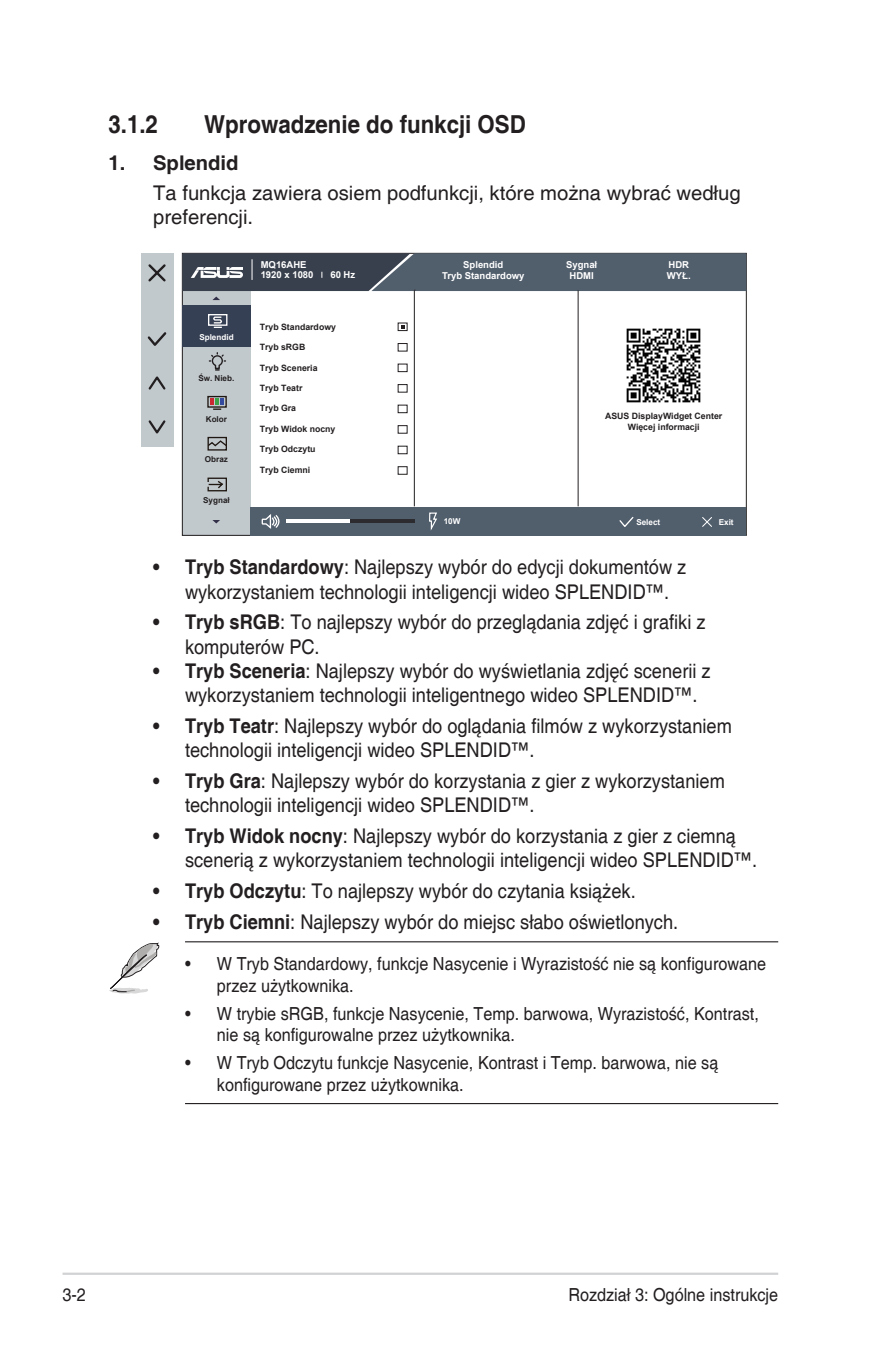
<style>
.page{position:relative;width:893px;height:1346px;background:#fff}
.page>*{position:absolute;margin:0;border:0;box-sizing:border-box;transform-origin:0 0}
.Heading_2{font:700 24.75px "Helvetica";color:#231f20;scale:.9 1}
.Body_Text_Indent{font:20.25px/24.3px "Helvetica";color:#231f20;scale:.9 1}
.Body_Text_Indent-2{font:20.25px/24.3px "Helvetica";color:#231f20}
.OSD_Item{font:700 20.25px "Helvetica";color:#231f20}
.t1{font:18px/21.6px "Helvetica";color:#231f20;scale:.9 1}
.t2{font:700 9.45px/10.8px "Arial";color:#fff}
.t3{font:700 8.78px/10.6px "Arial";color:#231f20;text-align:center}
.t4{font:700 8.1px "Arial";color:#231f20}
.t5{font:700 8.1px "Arial";color:#fff}
.s1{font-weight:700}
</style>
<div class="page">
<hr style="left:63px;top:1272px;width:715px;height:3px;background:#d1d2d4">
<div style="left:141px;top:253px;width:32px;height:194px;background:#c2c9cd"></div>
<svg style="left:148px;top:264px;width:18px;height:18px"></svg>
<svg style="left:147px;top:332px;width:20px;height:14px"></svg>
<svg style="left:148px;top:376px;width:18px;height:14px"></svg>
<svg style="left:148px;top:420px;width:18px;height:14px"></svg>
<div style="left:182px;top:291px;width:69px;height:244px;background:#c2c9cd"></div>
<div style="left:398px;top:323px;width:9px;height:8px;border:1px solid #231f20"></div>
<div style="left:398px;top:343px;width:9px;height:8px;border:1px solid #231f20"></div>
<div style="left:398px;top:364px;width:9px;height:8px;border:1px solid #231f20"></div>
<div style="left:398px;top:384px;width:9px;height:8px;border:1px solid #231f20"></div>
<div style="left:398px;top:405px;width:9px;height:8px;border:1px solid #231f20"></div>
<div style="left:398px;top:425px;width:9px;height:8px;border:1px solid #231f20"></div>
<div style="left:398px;top:446px;width:9px;height:8px;border:1px solid #231f20"></div>
<div style="left:398px;top:466px;width:9px;height:8px;border:1px solid #231f20"></div>
<svg style="left:401px;top:325px;width:3px;height:4px"></svg>
<div style="left:251px;top:507px;width:495px;height:28px;background:#515e6c"></div>
<svg style="left:212px;top:297px;width:8px;height:3px"></svg>
<div style="left:182px;top:305px;width:69px;height:42px;background:#364054"></div>
<svg style="left:212px;top:520px;width:8px;height:3px"></svg>
<div style="left:208px;top:314px;width:19px;height:12px;border:1px solid #fff"></div>
<svg style="left:212px;top:316px;width:11px;height:12px"></svg>
<svg style="left:207px;top:436px;width:20px;height:15px"></svg>
<svg style="left:207px;top:477px;width:20px;height:15px"></svg>
<svg style="left:261px;top:514px;width:19px;height:15px"></svg>
<hr style="left:286px;top:520px;width:128px;height:3px;background:#231f20">
<hr style="left:286px;top:520px;width:64px;height:3px;background:#fff">
<div style="left:207px;top:396px;width:20px;height:12px;border:1px solid #1f1712"></div>
<svg style="left:210px;top:398px;width:14px;height:12px"></svg>
<hr style="left:578px;top:290px;width:1px;height:216px;background:#231f20">
<hr style="left:414px;top:290px;width:1px;height:216px;background:#231f20">
<svg style="left:209px;top:353px;width:16px;height:18px"></svg>
<svg style="left:702px;top:517px;width:10px;height:10px"></svg>
<svg style="left:619px;top:517px;width:15px;height:10px"></svg>
<svg style="left:182px;top:253px;width:564px;height:38px;background:#4c5764"></svg>
<svg style="left:429px;top:512px;width:8px;height:19px"></svg>
<img style="left:626px;top:328px;width:75px;height:75px">
<hr style="left:185px;top:941px;width:593px;height:1px;background:#231f20">
<hr style="left:185px;top:1103px;width:593px;height:1px;background:#231f20">
<svg style="left:109px;top:943px;width:50px;height:51px"></svg>
<p class="Heading_2" style="left:108px;top:109px;width:57px">3.1.2</p>
<p class="Heading_2" style="left:204px;top:109px;width:359px">Wprowadzenie do funkcji OSD</p>
<p class="OSD_Item" style="left:108px;top:150px;width:132px">1. Splendid</p>
<p class="Body_Text_Indent-2" style="left:153px;top:181px;width:589px">Ta funkcja zawiera osiem podfunkcji, które można wybrać według preferencji.</p>
<p class="t5" style="left:199px;top:331px;width:36px">Splendid</p>
<p class="t4" style="left:199px;top:373px;width:37px">Św. Nieb.</p>
<p class="t4" style="left:206px;top:413px;width:23px">Kolor</p>
<p class="t4" style="left:205px;top:453px;width:25px">Obraz</p>
<p class="t4" style="left:203px;top:494px;width:28px">Sygnał</p>
<p class="t2" style="left:261px;top:260px;width:54px;line-height:9.9px">MQ16AHE<br>1920 x 1080</p>
<p class="t2" style="left:330px;top:270px;width:26px">60 Hz</p>
<p class="t2" style="left:442px;top:260px;width:84px;text-align:center">Splendid<br>Tryb Standardowy</p>
<p class="t2" style="left:566px;top:260px;width:33px;text-align:center">Sygnał<br>HDMI</p>
<p class="t2" style="left:667px;top:260px;width:25px">HDR<br>WYŁ.</p>
<p class="t3" style="left:260px;top:321px;width:78px">Tryb Standardowy</p>
<p class="t3" style="left:260px;top:342px;width:47px">Tryb sRGB</p>
<p class="t3" style="left:260px;top:362px;width:59px">Tryb Sceneria</p>
<p class="t3" style="left:260px;top:383px;width:44px">Tryb Teatr</p>
<p class="t3" style="left:260px;top:403px;width:38px">Tryb Gra</p>
<p class="t3" style="left:260px;top:424px;width:77px">Tryb Widok nocny</p>
<p class="t3" style="left:260px;top:444px;width:57px">Tryb Odczytu</p>
<p class="t3" style="left:260px;top:464px;width:52px">Tryb Ciemni</p>
<p class="t5" style="left:444px;top:515px;width:18px">10W</p>
<p class="t3" style="left:605px;top:411px;width:119px">ASUS DisplayWidget Center<br>Więcej informacji</p>
<p class="t5" style="left:636px;top:516px;width:25px">Select</p>
<p class="t5" style="left:719px;top:516px;width:16px">Exit</p>
<p class="Body_Text_Indent" style="left:185px;top:556px;width:559px;text-indent:-32px"><span class="s1">• Tryb Standardowy</span>: Najlepszy wybór do edycji dokumentów z wykorzystaniem technologii inteligencji wideo SPLENDID™.</p>
<p class="Body_Text_Indent" style="left:185px;top:611px;width:580px;text-indent:-32px"><span class="s1">• Tryb sRGB</span>: To najlepszy wybór do przeglądania zdjęć i grafiki z komputerów PC.</p>
<p class="Body_Text_Indent" style="left:185px;top:659px;width:586px;text-indent:-32px"><span class="s1">• Tryb Sceneria</span>: Najlepszy wybór do wyświetlania zdjęć scenerii z wykorzystaniem technologii inteligentnego wideo SPLENDID™.</p>
<p class="Body_Text_Indent" style="left:185px;top:714px;width:609px;text-indent:-32px"><span class="s1">• Tryb Teatr</span>: Najlepszy wybór do oglądania filmów z wykorzystaniem technologii inteligencji wideo SPLENDID™.</p>
<p class="Body_Text_Indent" style="left:185px;top:769px;width:601px;text-indent:-32px"><span class="s1">• Tryb Gra</span>: Najlepszy wybór do korzystania z gier z wykorzystaniem technologii inteligencji wideo SPLENDID™.</p>
<p class="Body_Text_Indent" style="left:185px;top:824px;width:637px;text-indent:-32px"><span class="s1">• Tryb Widok nocny</span>: Najlepszy wybór do korzystania z gier z ciemną scenerią z wykorzystaniem technologii inteligencji wideo SPLENDID™.</p>
<p class="Body_Text_Indent" style="left:153px;top:879px;width:538px"><span class="s1">• Tryb Odczytu</span>: To najlepszy wybór do czytania książek.</p>
<p class="Body_Text_Indent" style="left:153px;top:910px;width:585px"><span class="s1">• Tryb Ciemni</span>: Najlepszy wybór do miejsc słabo oświetlonych.</p>
<p class="t1" style="left:217px;top:953px;width:612px;text-indent:-32px">• W Tryb Standardowy, funkcje Nasycenie i Wyrazistość nie są konfigurowane przez użytkownika.</p>
<p class="t1" style="left:217px;top:1003px;width:604px;text-indent:-32px">• W trybie sRGB, funkcje Nasycenie, Temp. barwowa, Wyrazistość, Kontrast, nie są konfigurowalne przez użytkownika.</p>
<p class="t1" style="left:217px;top:1053px;width:559px;text-indent:-32px">• W Tryb Odczytu funkcje Nasycenie, Kontrast i Temp. barwowa, nie są konfigurowane przez użytkownika.</p>
<p class="t1" style="left:63px;top:1284px;width:28px">3-2</p>
<p class="t1" style="left:568px;top:1284px;width:235px">Rozdział 3: Ogólne instrukcje</p>
</div>
